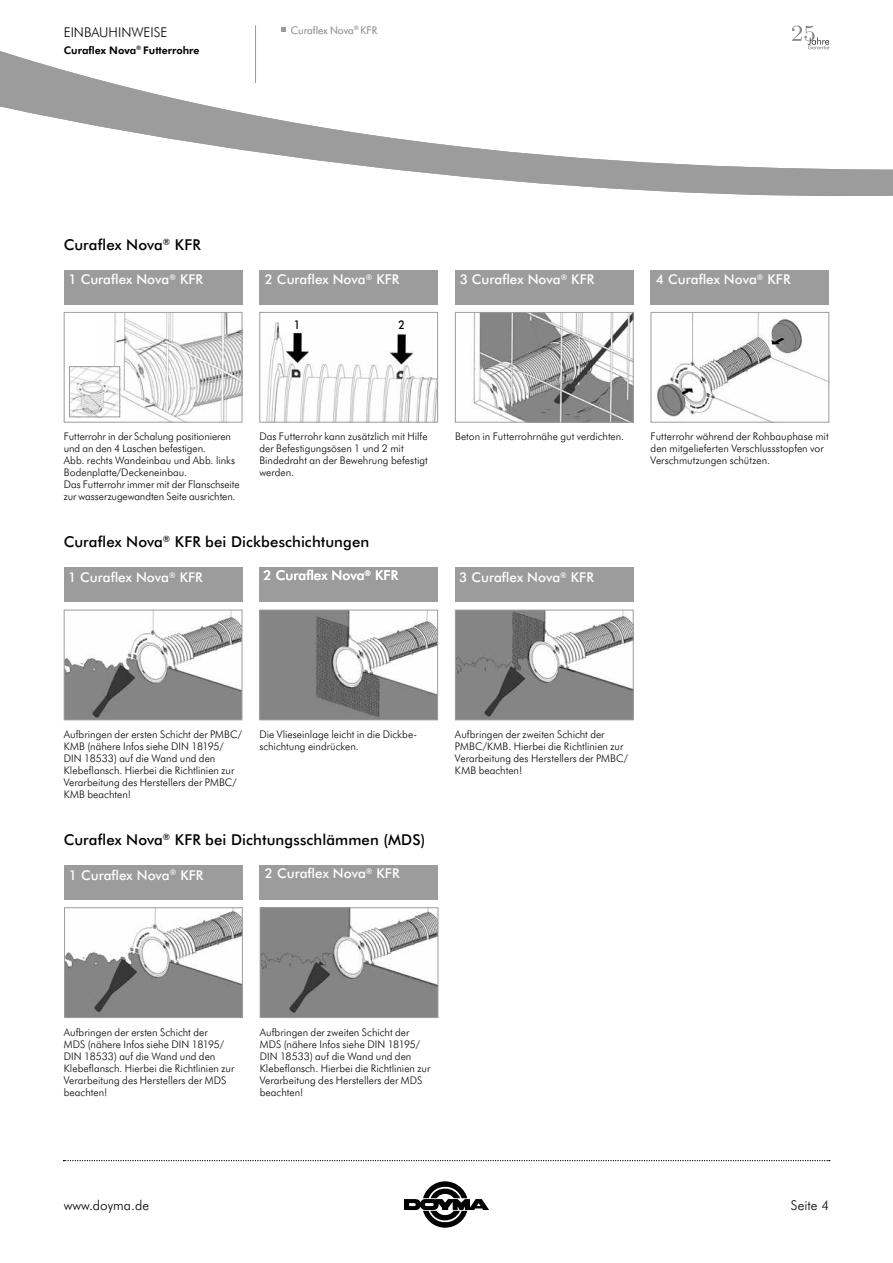
<style>
.page{position:relative;width:893px;height:1263px;background:#fff}
.page>*{position:absolute;margin:0;border:0;box-sizing:border-box;transform-origin:0 0}
.t1{font:500 15px "Futura BT";letter-spacing:.005em;color:#000}
.t2{font:500 13.5px "Futura BT";color:#fff}
.t3{font:300 13.5px "Futura BT";color:#000}
.t4{font:500 12px "Futura BT";color:#000;scale:.9 1}
.t5{font:300 10.5px/12px "Futura BT";color:#000}
.t6{font:700 10.5px "Futura BT";color:#000}
.t7{font:300 10.5px "Futura BT";letter-spacing:.005em;color:#9c9c9c}
</style>
<div class="page">
<svg style="left:404px;top:1181px;width:85px;height:47px"></svg>
<svg style="left:63px;top:1160px;width:767px;height:1px"></svg>
<svg style="left:0;top:25px;width:893px;height:171px"></svg>
<hr style="left:255px;top:26px;width:1px;height:57px;background:#9c9c9c">
<svg style="left:281px;top:28px;width:5px;height:4px"></svg>
<img style="left:266px;top:322px;width:170px;height:99px">
<div style="left:259px;top:312px;width:179px;height:111px;border:1px solid #9c9c9c"></div>
<img style="left:657px;top:314px;width:170px;height:107px">
<div style="left:651px;top:312px;width:178px;height:111px;border:1px solid #9c9c9c"></div>
<div style="left:64px;top:270px;width:178px;height:34px;background:#9c9c9c"></div>
<div style="left:455px;top:270px;width:179px;height:34px;background:#9c9c9c"></div>
<div style="left:259px;top:270px;width:179px;height:34px;background:#9c9c9c"></div>
<div style="left:651px;top:270px;width:178px;height:34px;background:#9c9c9c"></div>
<img style="left:97px;top:314px;width:143px;height:107px">
<div style="left:64px;top:312px;width:178px;height:111px;border:1px solid #9c9c9c"></div>
<img style="left:473px;top:314px;width:159px;height:107px">
<div style="left:455px;top:312px;width:179px;height:111px;border:1px solid #9c9c9c"></div>
<img style="left:66px;top:612px;width:174px;height:106px">
<div style="left:64px;top:610px;width:178px;height:110px;border:1px solid #9c9c9c"></div>
<img style="left:457px;top:612px;width:175px;height:106px">
<div style="left:455px;top:610px;width:179px;height:110px;border:1px solid #9c9c9c"></div>
<div style="left:64px;top:568px;width:178px;height:34px;background:#9c9c9c"></div>
<div style="left:455px;top:568px;width:179px;height:34px;background:#9c9c9c"></div>
<div style="left:259px;top:568px;width:179px;height:34px;background:#9c9c9c"></div>
<img style="left:261px;top:612px;width:175px;height:106px">
<div style="left:259px;top:610px;width:179px;height:110px;border:1px solid #9c9c9c"></div>
<img style="left:71px;top:368px;width:47px;height:47px">
<div style="left:69px;top:366px;width:51px;height:51px;border:1px solid #9c9c9c"></div>
<img style="left:66px;top:909px;width:175px;height:107px">
<div style="left:64px;top:907px;width:179px;height:111px;border:1px solid #9c9c9c"></div>
<div style="left:64px;top:865px;width:178px;height:34px;background:#9c9c9c"></div>
<div style="left:259px;top:865px;width:179px;height:34px;background:#9c9c9c"></div>
<img style="left:262px;top:909px;width:174px;height:107px">
<div style="left:260px;top:907px;width:178px;height:111px;border:1px solid #9c9c9c"></div>
<svg style="left:792px;top:26px;width:37px;height:23px"></svg>
<p class="t3" style="left:64px;top:23px;width:105px">EINBAUHINWEISE</p>
<p class="t6" style="left:64px;top:43px;width:137px">Curaflex Nova<sup>®</sup> Futterrohre</p>
<h1 class="t1" style="left:64px;top:234px;width:138px">Curaflex Nova<sup>®</sup> KFR</h1>
<p class="t7" style="left:291px;top:23px;width:88px">Curaflex Nova<sup>®</sup> KFR</p>
<p class="t2" style="left:68px;top:270px;width:136px">1 Curaflex Nova<sup>®</sup> KFR</p>
<p class="t2" style="left:460px;top:270px;width:136px">3 Curaflex Nova<sup>®</sup> KFR</p>
<p class="t2" style="left:265px;top:270px;width:136px">2 Curaflex Nova<sup>®</sup> KFR</p>
<p class="t2" style="left:656px;top:270px;width:136px">4 Curaflex Nova<sup>®</sup> KFR</p>
<p class="t4" style="left:294px;top:316px;width:9px">1</p>
<p class="t4" style="left:399px;top:316px;width:9px">2</p>
<p class="t5" style="left:64px;top:430px;width:177px">Futterrohr in der Schalung positionieren und an den 4 Laschen befestigen.<br>Abb. rechts Wandeinbau und Abb. links Bodenplatte/Deckeneinbau.<br>Das Futterrohr immer mit der Flanschseite zur wasserzugewandten Seite ausrichten.</p>
<p class="t5" style="left:259px;top:430px;width:170px">Das Futterrohr kann zusätzlich mit Hilfe</p>
<p class="t5" style="left:455px;top:430px;width:171px">Beton in Futterrohrnähe gut verdichten.</p>
<p class="t5" style="left:259px;top:442px;width:170px">der Befestigungsösen 1 und 2 mit<br>Bindedraht an der Bewehrung befestigt werden.</p>
<p class="t5" style="left:651px;top:430px;width:180px">Futterrohr während der Rohbauphase mit den mitgelieferten Verschlussstopfen vor<br>Verschmutzungen schützen.</p>
<h1 class="t1" style="left:64px;top:531px;width:307px">Curaflex Nova<sup>®</sup> KFR bei Dickbeschichtungen</h1>
<p class="t2" style="left:264px;top:566px;width:136px">2 Curaflex Nova<sup>®</sup> KFR</p>
<p class="t2" style="left:68px;top:568px;width:136px">1 Curaflex Nova<sup>®</sup> KFR</p>
<p class="t2" style="left:459px;top:568px;width:136px">3 Curaflex Nova<sup>®</sup> KFR</p>
<p class="t5" style="left:259px;top:728px;width:159px">Die Vlieseinlage leicht in die Dickbe&shy;schichtung eindrücken.</p>
<p class="t5" style="left:64px;top:728px;width:180px">Aufbringen der ersten Schicht der PMBC/ KMB (nähere Infos siehe DIN 18195/ DIN 18533) auf die Wand und den Klebeflansch. Hierbei die Richtlinien zur Verarbeitung des Herstellers der PMBC/ KMB beachten!</p>
<p class="t5" style="left:455px;top:728px;width:174px">Aufbringen der zweiten Schicht der<br>PMBC/KMB. Hierbei die Richtlinien zur<br>Verarbeitung des Herstellers der PMBC/<br>KMB beachten!</p>
<h1 class="t1" style="left:64px;top:829px;width:363px">Curaflex Nova<sup>®</sup> KFR bei Dichtungsschlämmen (MDS)</h1>
<p class="t2" style="left:69px;top:865px;width:136px">1 Curaflex Nova<sup>®</sup> KFR</p>
<p class="t2" style="left:265px;top:864px;width:136px">2 Curaflex Nova<sup>®</sup> KFR</p>
<p class="t5" style="left:64px;top:1026px;width:172px">Aufbringen der ersten Schicht der<br>MDS (nähere Infos siehe DIN 18195/<br>DIN 18533) auf die Wand und den<br>Klebeflansch. Hierbei die Richtlinien zur<br>Verarbeitung des Herstellers der MDS beachten!</p>
<p class="t5" style="left:260px;top:1025px;width:172px">Aufbringen der zweiten Schicht der<br>MDS (nähere Infos siehe DIN 18195/<br>DIN 18533) auf die Wand und den<br>Klebeflansch. Hierbei die Richtlinien zur<br>Verarbeitung des Herstellers der MDS beachten!</p>
<p class="t3" style="left:64px;top:1196px;width:87px">www.doyma.de</p>
<p class="t3" style="left:791px;top:1196px;width:40px">Seite 4</p>
</div>
